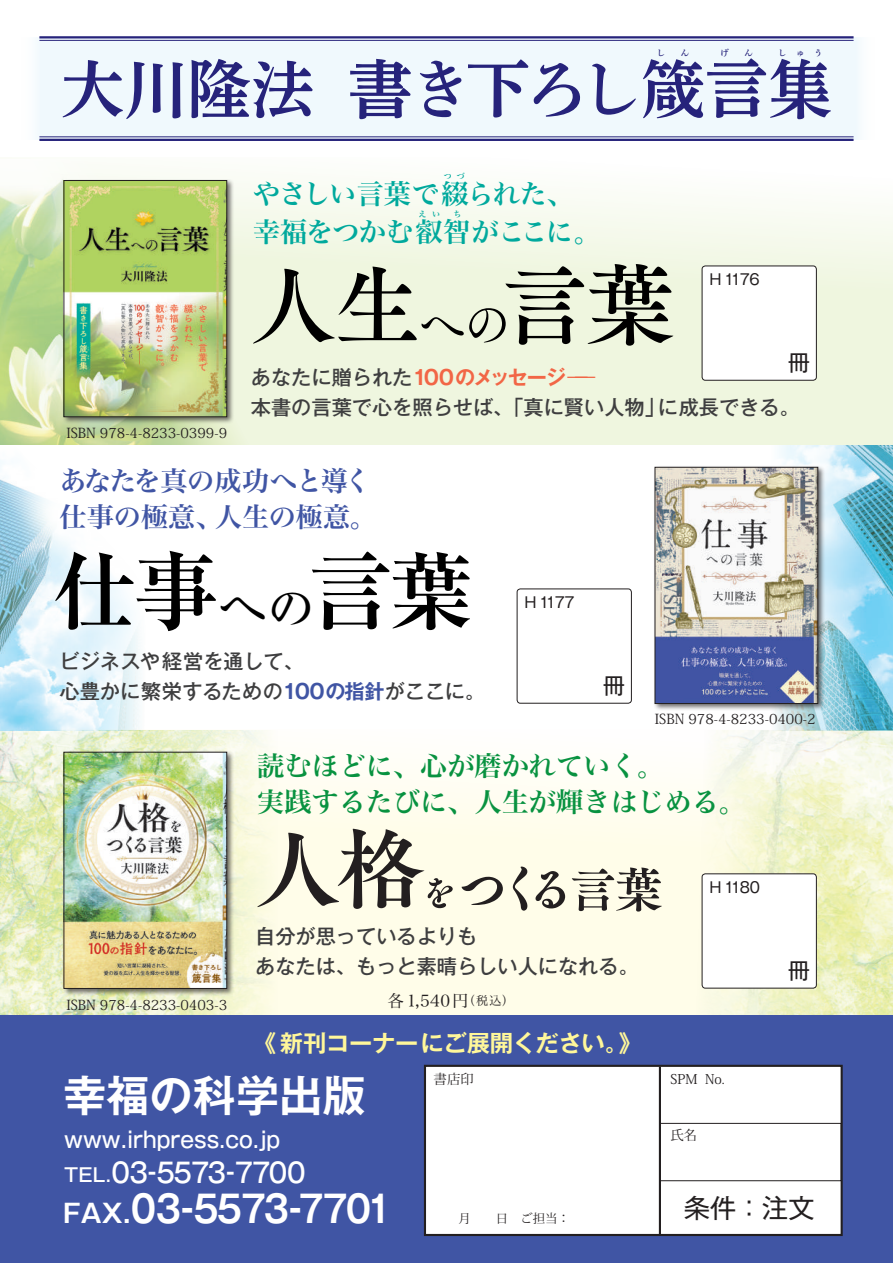
<style>
.page{position:relative;width:893px;height:1263px;background:#fff}
.page>*{position:absolute;margin:0;border:0;box-sizing:border-box;transform-origin:0 0}
.t1{font:700 85.35px "Ryumin Pro";color:#000}
.t2{font:64.05px "P Shuei Yobu Min Std B";letter-spacing:-.025em;color:#26237b}
.t3{font:700 43.2px "Gothic MB101 Pro De";color:#fff}
.t4{font:700 37.2px "Gothic MB101 Pro De";letter-spacing:-.06em;color:#fff;scale:.9 1}
.t5{font:27.15px/35.5px "Hira Min Std W6";color:#089240}
.t6{font:27.15px "Hira Min Std W6";letter-spacing:-.02em;color:#00a99d}
.t7{font:27.15px/35.5px "Hira Min Std W6";letter-spacing:-.02em;color:#4055a4;text-align:right}
.t8{font:500 27.15px "Gothic MB101 Pro";letter-spacing:-.04em;color:#fff;scale:.9 1}
.t9{font:27.15px "Hira Min Std W6";color:#4055a4}
.t10{font:26.1px "Gothic MB101 Pro";color:#231f20}
.t11{font:700 25.65px "Gothic MB101 Pro De";color:#fff}
.t12{font:700 23.4px "Gothic MB101 Pro De";letter-spacing:-.015em;color:#fff79a}
.t13{font:500 22.2px "Gothic MB101 Pro";color:#fff;scale:.9 1}
.t14{font:22.2px "Gothic MB101 Pro";color:#231f20}
.t15{font:500 20.25px/29.7px "Gothic MB101 Pr 5";color:#3e3e3f}
.t16{font:700 20.25px "Gothic MB101 Pr 5 De";letter-spacing:-.08em;color:#f26646}
.t17{font:500 18.75px "Gothic MB101 Pro";color:#fff}
.t18{font:16.5px "Hira Min Std W3";letter-spacing:.075em;color:#231f20}
.t19{font:14.85px "Gothic MB101 Pro";letter-spacing:-.09em;color:#231f20}
.t20{font:13.8px "Koz Min Pro";color:#231f20}
.t21{font:13.35px "Koz Min Pro";color:#231f20}
.t22{font:12.45px "Koz Min Pro";color:#231f20}
.t23{font:12.15px "Hira Min Std W3";color:#231f20}
.t24{font:8.55px "P Shuei Yobu Min Std B";color:#26237b}
.t25{font:7.95px "Hira Min Std W6";color:#00a99d}
.s1{font-family:"Gothic MB101 Pr 5";font-weight:500;color:#3e3e3f}
.s2{font-family:"Gothic MB101 Pr 5";font-weight:400}
.s3{font-weight:500;font-size:47.7px}
.s4{font-family:"Gothic MB101 Pr 5 De";font-weight:700;color:#4055a4}
.s5{font-size:18.75px}
.s6{font-size:25.65px}
</style>
<div class="page">
<svg style="left:0;top:730px;width:893px;height:286px;fill:#fffde9"></svg>
<img style="left:0;top:731px;width:540px;height:285px">
<img style="left:631px;top:445px;width:262px;height:285px">
<img style="left:0;top:460px;width:140px;height:270px">
<div style="left:0;top:158px;width:893px;height:287px;background:linear-gradient(to bottom,#f9fcf4,#ebf4d7)"></div>
<img style="left:0;top:159px;width:279px;height:285px">
<img style="left:597px;top:731px;width:296px;height:284px">
<div style="left:20px;top:38px;width:856px;height:102px;background:#f0f9fd"></div>
<div style="left:0;top:1016px;width:893px;height:247px;background:#4055a4"></div>
<div style="left:425px;top:1066px;width:417px;height:169px;background:#fff"></div>
<div style="left:424px;top:1065px;width:419px;height:171px;border:2px solid #231f20"></div>
<hr style="left:659px;top:1067px;width:2px;height:169px;background:#231f20">
<div style="left:660px;top:1123px;width:181px;height:58px;border:1px solid #231f20"></div>
<div style="left:702px;top:266px;width:114px;height:114px;background:#fff;border-radius:3px"></div>
<div style="left:702px;top:265px;width:115px;height:116px;border:1px solid #231f20;border-radius:3px"></div>
<svg style="left:253px;top:264px;width:420px;height:82px;background:#bfc5b2"></svg>
<svg style="left:462px;top:866px;width:200px;height:45px;background:#c9c7b8"></svg>
<svg style="left:257px;top:829px;width:196px;height:80px;background:#c8c5b6"></svg>
<hr style="left:39px;top:36px;width:815px;height:2px;background:#26237b">
<hr style="left:39px;top:40px;width:815px;height:1px;background:#26237b">
<hr style="left:39px;top:136px;width:815px;height:1px;background:#26237b">
<hr style="left:39px;top:139px;width:815px;height:2px;background:#26237b">
<div style="left:62px;top:179px;width:172px;height:245px;background:#231f20;opacity:.65"></div>
<img style="left:66px;top:182px;width:159px;height:233px">
<div style="left:64px;top:180px;width:163px;height:237px;border:1px solid #231f20"></div>
<div style="left:653px;top:465px;width:172px;height:246px;background:#231f20;opacity:.65"></div>
<img style="left:657px;top:469px;width:159px;height:233px">
<div style="left:655px;top:467px;width:163px;height:237px;border:1px solid #231f20"></div>
<div style="left:62px;top:750px;width:172px;height:246px;background:#231f20;opacity:.65"></div>
<img style="left:66px;top:754px;width:159px;height:232px">
<div style="left:64px;top:752px;width:163px;height:236px;border:1px solid #231f20"></div>
<div style="left:517px;top:588px;width:115px;height:116px;border:1px solid #231f20;border-radius:3px"></div>
<div style="left:702px;top:874px;width:114px;height:114px;background:#fff;border-radius:3px"></div>
<div style="left:702px;top:873px;width:115px;height:115px;border:1px solid #231f20;border-radius:3px"></div>
<h2 class="t2" style="left:61px;top:44px;width:256px">大川隆法</h2>
<p class="t24" style="left:657px;top:47px;width:10px">し</p>
<p class="t24" style="left:681px;top:47px;width:10px">ん</p>
<p class="t24" style="left:720px;top:47px;width:10px">げ</p>
<p class="t24" style="left:744px;top:47px;width:10px">ん</p>
<p class="t24" style="left:778px;top:47px;width:46px">しゅう</p>
<h2 class="t2" style="left:348px;top:44px;width:486px">書き下ろし箴言集</h2>
<p class="t25" style="left:457px;top:171px;width:9px">づ</p>
<p class="t25" style="left:444px;top:171px;width:9px">つ</p>
<h3 class="t6" style="left:253px;top:212px;width:350px">幸福をつかむ叡智がここに。</h3>
<h3 class="t6" style="left:253px;top:174px;width:323px">やさしい言葉で綴られた、</h3>
<p class="t25" style="left:418px;top:208px;width:23px">え い</p>
<p class="t25" style="left:453px;top:208px;width:9px">ち</p>
<p class="t16" style="left:251px;top:360px;width:346px"><span class="s1">あなたに贈られた</span>100のメッセージ <span class="s2">――</span></p>
<p class="t19" style="left:709px;top:267px;width:52px">H 1176</p>
<p class="t14" style="left:788px;top:344px;width:24px">冊</p>
<p class="t20" style="left:66px;top:423px;width:162px">ISBN 978-4-8233-0399-9</p>
<p class="t15" style="left:251px;top:390px;width:416px">本書の言葉で心を照らせば、「真に賢い人物」</p>
<p class="t15" style="left:658px;top:390px;width:144px">に成長できる。</p>
<h3 class="t7" style="left:60px;top:463px;width:319px">あなたを真の成功へと導く人生の極意。</h3>
<h3 class="t9" style="left:60px;top:497px;width:165px">仕事の極意、</h3>
<h1 class="t1" style="left:52px;top:524px;width:424px">仕事<span class="s3">への</span>言葉</h1>
<p class="t15" style="left:60px;top:645px;width:427px">ビジネスや経営を通して、<br>心豊かに繁栄するための<span class="s4">100の指針</span>がここに。</p>
<p class="t19" style="left:524px;top:590px;width:52px">H 1177</p>
<p class="t14" style="left:603px;top:667px;width:24px">冊</p>
<p class="t20" style="left:655px;top:709px;width:162px">ISBN 978-4-8233-0400-2</p>
<h3 class="t5" style="left:257px;top:748px;width:490px">読むほどに、心が磨かれていく。<br>実践するたびに、人生が輝きはじめる。</h3>
<p class="t20" style="left:66px;top:995px;width:162px">ISBN 978-4-8233-0403-3</p>
<p class="t15" style="left:255px;top:920px;width:385px">自分が思っているよりも<br>あなたは、もっと素晴らしい人になれる。</p>
<p class="t18" style="left:387px;top:989px;width:83px">各1,540円</p>
<p class="t23" style="left:463px;top:992px;width:52px">（税込(</p>
<p class="t12" style="left:253px;top:1023px;width:377px">《新刊コーナーにご展開ください。</p>
<p class="t12" style="left:619px;top:1023px;width:25px">《</p>
<h3 class="t3" style="left:63px;top:1060px;width:304px">幸福の科学出版</h3>
<p class="t13" style="left:64px;top:1121px;width:241px">www.irhpress.co.jp</p>
<h3 class="t8" style="left:105px;top:1150px;width:224px"><span class="s5">.</span>03-5573-7700</h3>
<p class="t17" style="left:64px;top:1159px;width:43px">TEL</p>
<h3 class="t4" style="left:123px;top:1178px;width:300px"><span class="s6">.</span>03-5573-7701</h3>
<p class="t11" style="left:63px;top:1191px;width:61px">FAX</p>
<p class="t21" style="left:434px;top:1070px;width:42px">書店印</p>
<p class="t22" style="left:459px;top:1209px;width:113px">月　　日　ご担当：</p>
<p class="t19" style="left:709px;top:875px;width:52px">H 1180</p>
<p class="t14" style="left:788px;top:952px;width:24px">冊</p>
<p class="t21" style="left:670px;top:1070px;width:29px">SPM</p>
<p class="t21" style="left:705px;top:1070px;width:21px">No.</p>
<p class="t21" style="left:670px;top:1126px;width:28px">氏名</p>
<p class="t10" style="left:684px;top:1186px;width:132px">条件：注文</p>
</div>
